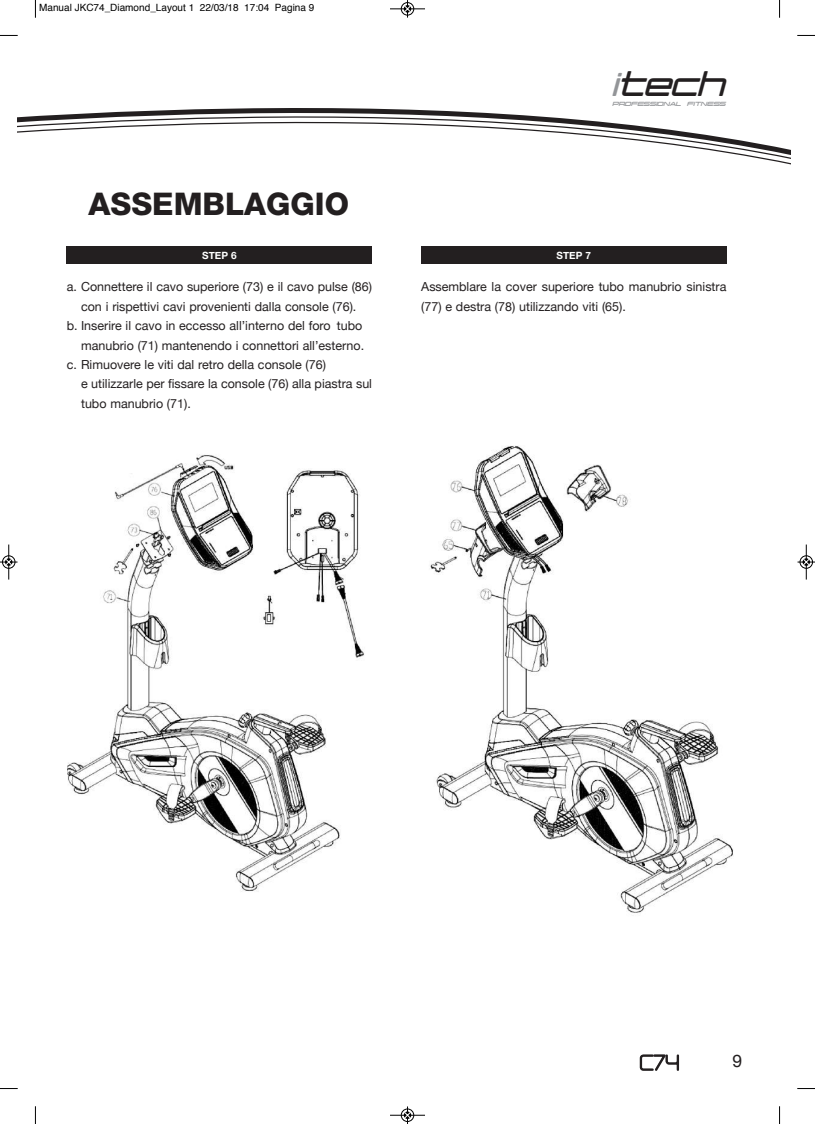
<style>
.page{position:relative;width:815px;height:1124px;background:#fff}
.page>*{position:absolute;margin:0;border:0;box-sizing:border-box;transform-origin:0 0}
.t1{font:italic 36.38px "P Cap Terminal";color:#231f20}
.t2{font:800 31.25px "Helvetica Neue";color:#231f20}
.t3{font:18.88px "Neogrey";color:#231f20}
.t4{font:17.5px "Helvetica Neue";color:#231f20}
.t5{font:12.5px/19.4px "Helvetica Neue";color:#231f20}
.t6{font:10px "Helvetica";color:#000}
.t7{font:700 10px "Helvetica Neue";color:#fff}
.t8{font:italic 8.62px "P Cap Terminal";color:#939598}
.s1{color:#939598}
</style>
<div class="page">
<svg style="left:18px;top:108px;width:772px;height:57px"></svg>
<img style="left:67px;top:454px;width:297px;height:438px">
<div style="left:67px;top:246px;width:305px;height:18px;background:#231f20"></div>
<img style="left:430px;top:446px;width:303px;height:467px">
<div style="left:421px;top:246px;width:305px;height:18px;background:#231f20"></div>
<svg style="left:35px;top:0;width:1px;height:18px"></svg>
<svg style="left:0;top:35px;width:18px;height:1px"></svg>
<svg style="left:779px;top:0;width:1px;height:18px"></svg>
<svg style="left:797px;top:35px;width:18px;height:1px"></svg>
<svg style="left:35px;top:1106px;width:1px;height:17px"></svg>
<svg style="left:0;top:1088px;width:18px;height:1px"></svg>
<svg style="left:779px;top:1106px;width:1px;height:17px"></svg>
<svg style="left:797px;top:1088px;width:18px;height:1px"></svg>
<div style="left:401px;top:2px;width:13px;height:14px;border:1px solid #fff;border-radius:50%"></div>
<hr style="left:390px;top:9px;width:35px;height:1px;background:#000">
<div style="left:401px;top:2px;width:13px;height:13px;border:1px solid #000;border-radius:50%"></div>
<svg style="left:404px;top:0;width:7px;height:18px"></svg>
<hr style="left:390px;top:1114px;width:35px;height:1px;background:#000">
<div style="left:401px;top:1108px;width:13px;height:13px;border:1px solid #000;border-radius:50%"></div>
<svg style="left:404px;top:1106px;width:7px;height:17px"></svg>
<hr style="left:9px;top:544px;width:1px;height:35px;background:#000">
<div style="left:2px;top:555px;width:13px;height:13px;border:1px solid #000;border-radius:50%"></div>
<svg style="left:0;top:558px;width:18px;height:7px"></svg>
<hr style="left:806px;top:544px;width:1px;height:35px;background:#000">
<div style="left:800px;top:555px;width:13px;height:13px;border:1px solid #000;border-radius:50%"></div>
<svg style="left:798px;top:558px;width:17px;height:7px"></svg>
<p class="t6" style="left:39px;top:4px;width:277px">Manual JKc74_Diamond_Layout 1 22/03/18 17:04 Pagina 9</p>
<h2 class="t2" style="left:89px;top:193px;width:262px">ASSEMBLAGGIO</h2>
<p class="t7" style="left:202px;top:249px;width:36px">STEP 6</p>
<p class="t5" style="left:67px;top:277px;width:307px">a. Connettere il cavo superiore (73) e il cavo pulse (86)</p>
<p class="t5" style="left:81px;top:296px;width:277px">con i rispettivi cavi provenienti dalla console (76).</p>
<p class="t5" style="left:67px;top:316px;width:297px">b. Inserire il cavo in eccesso all’interno del foro tubo</p>
<p class="t5" style="left:81px;top:335px;width:285px">manubrio (71) mantenendo i connettori all’esterno.</p>
<p class="t5" style="left:67px;top:354px;width:261px">c. Rimuovere le viti dal retro della console (76)</p>
<p class="t5" style="left:81px;top:374px;width:292px">e utilizzarle per fissare la console (76) alla piastra sul</p>
<p class="t5" style="left:81px;top:393px;width:111px">tubo manubrio (71).</p>
<h1 class="t1" style="left:613px;top:69px;width:113px"><span class="s1">i</span>tech</h1>
<p class="t8" style="left:612px;top:100px;width:115px">PROFESSIONAL FITNESS</p>
<p class="t7" style="left:557px;top:249px;width:36px">STEP 7</p>
<p class="t5" style="left:421px;top:277px;width:307px">Assemblare la cover superiore tubo manubrio sinistra (77) e destra (78) utilizzando viti (65).</p>
<h3 class="t3" style="left:640px;top:1054px;width:42px">C74</h3>
<h3 class="t4" style="left:733px;top:1050px;width:11px">9</h3>
</div>
